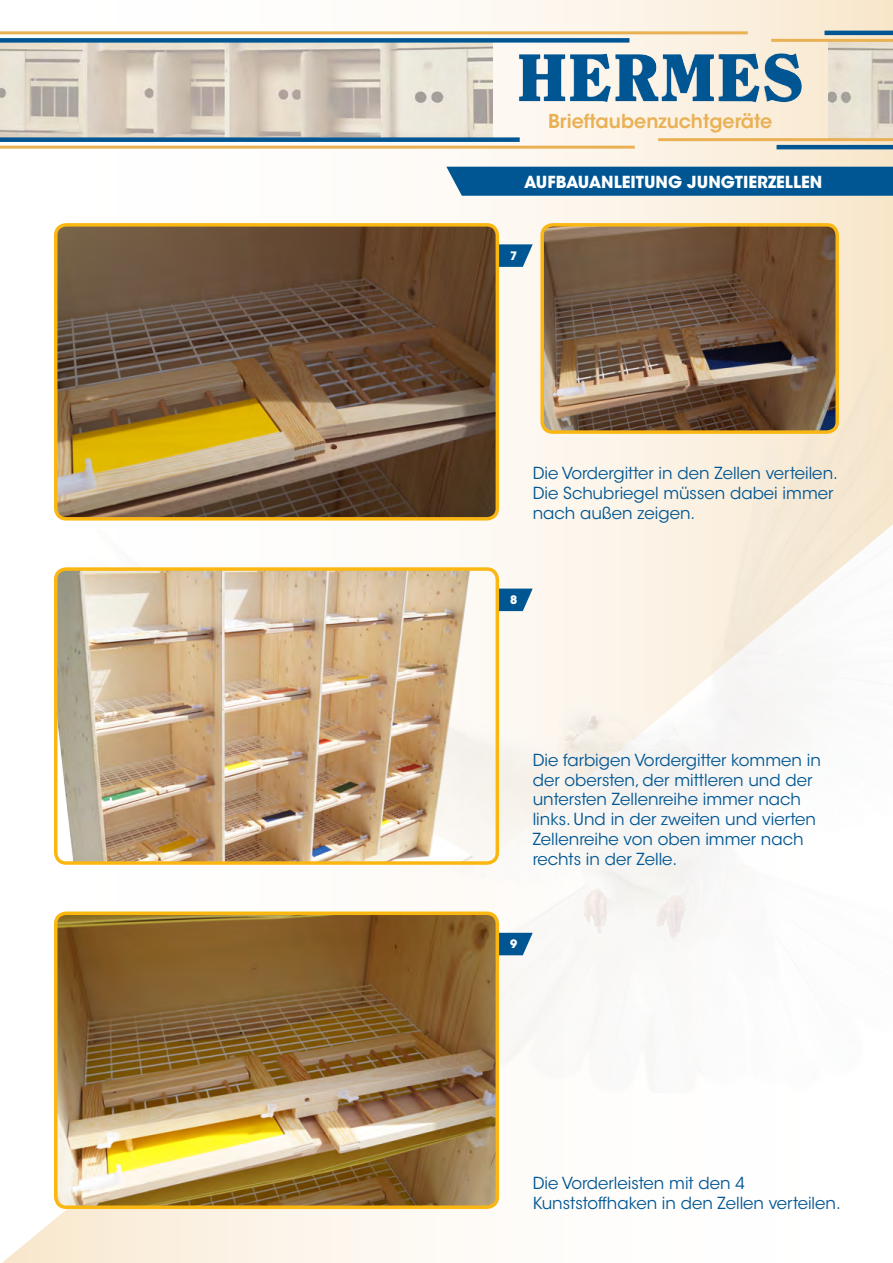
<style>
.page{position:relative;width:893px;height:1263px;background:#fff}
.page>*{position:absolute;margin:0;border:0;box-sizing:border-box;transform-origin:0 0}
.t1{font:600 19.05px "ITC Avant Garde Std";color:#e9b054}
.t2{font:16.5px/19.8px "ITC Avant Garde Std";color:#005693}
.t3{font:700 16.5px "ITC Avant Garde Std";color:#fff}
.t4{font:700 11.55px "ITC Avant Garde Std";color:#fff}
</style>
<div class="page">
<svg style="left:0;top:0;width:893px;height:268px"></svg>
<svg style="left:2px;top:1093px;width:498px;height:170px"></svg>
<img style="left:429px;top:268px;width:464px;height:825px">
<img style="left:0;top:43px;width:492px;height:94px">
<img style="left:828px;top:42px;width:65px;height:96px">
<img style="left:569px;top:53px;width:233px;height:50px">
<div style="left:0;top:38px;width:629px;height:5px;background:#005693"></div>
<hr style="left:776px;top:145px;width:117px;height:4px;background:#005693">
<hr style="left:0;top:31px;width:748px;height:3px;background:#e9b054">
<hr style="left:658px;top:138px;width:235px;height:3px;background:#e9b054">
<hr style="left:771px;top:39px;width:122px;height:3px;background:#e9b054">
<hr style="left:0;top:146px;width:635px;height:3px;background:#e9b054">
<hr style="left:824px;top:31px;width:69px;height:4px;background:#005693">
<div style="left:0;top:137px;width:520px;height:5px;background:#005693"></div>
<svg style="left:499px;top:244px;width:34px;height:23px"></svg>
<img style="left:56px;top:225px;width:441px;height:294px">
<div style="left:54px;top:223px;width:445px;height:298px;border:3px solid #fab712;border-radius:10px"></div>
<svg style="left:499px;top:589px;width:34px;height:22px"></svg>
<svg style="left:499px;top:933px;width:34px;height:22px"></svg>
<img style="left:58px;top:569px;width:439px;height:294px">
<div style="left:54px;top:567px;width:445px;height:298px;border:3px solid #fab712;border-radius:10px"></div>
<img style="left:56px;top:913px;width:441px;height:294px">
<div style="left:54px;top:911px;width:445px;height:298px;border:3px solid #fab712;border-radius:10px"></div>
<div style="left:446px;top:167px;width:447px;height:29px;background:#005693"></div>
<img style="left:542px;top:225px;width:295px;height:207px">
<div style="left:540px;top:223px;width:299px;height:211px;border:3px solid #fab712;border-radius:10px"></div>
<p class="t1" style="left:548px;top:109px;width:226px">Brieftaubenzuchtgeräte</p>
<p class="t3" style="left:524px;top:172px;width:300px">AUFBAUANLEITUNG JUNGTIERZELLEN</p>
<p class="t4" style="left:510px;top:248px;width:9px">7</p>
<p class="t2" style="left:533px;top:463px;width:307px">Die Vordergitter in den Zellen verteilen.<br>Die Schubriegel müssen dabei immer nach außen zeigen.</p>
<p class="t4" style="left:510px;top:592px;width:9px">8</p>
<p class="t2" style="left:533px;top:750px;width:290px">Die farbigen Vordergitter kommen in der obersten, der mittleren und der untersten Zellenreihe immer nach links. Und in der zweiten und vierten<br>Zellenreihe von oben immer nach rechts in der Zelle.</p>
<p class="t4" style="left:510px;top:936px;width:9px">9</p>
<p class="t2" style="left:533px;top:1173px;width:310px">Die Vorderleisten mit den 4<br>Kunststoffhaken in den Zellen verteilen.</p>
</div>
